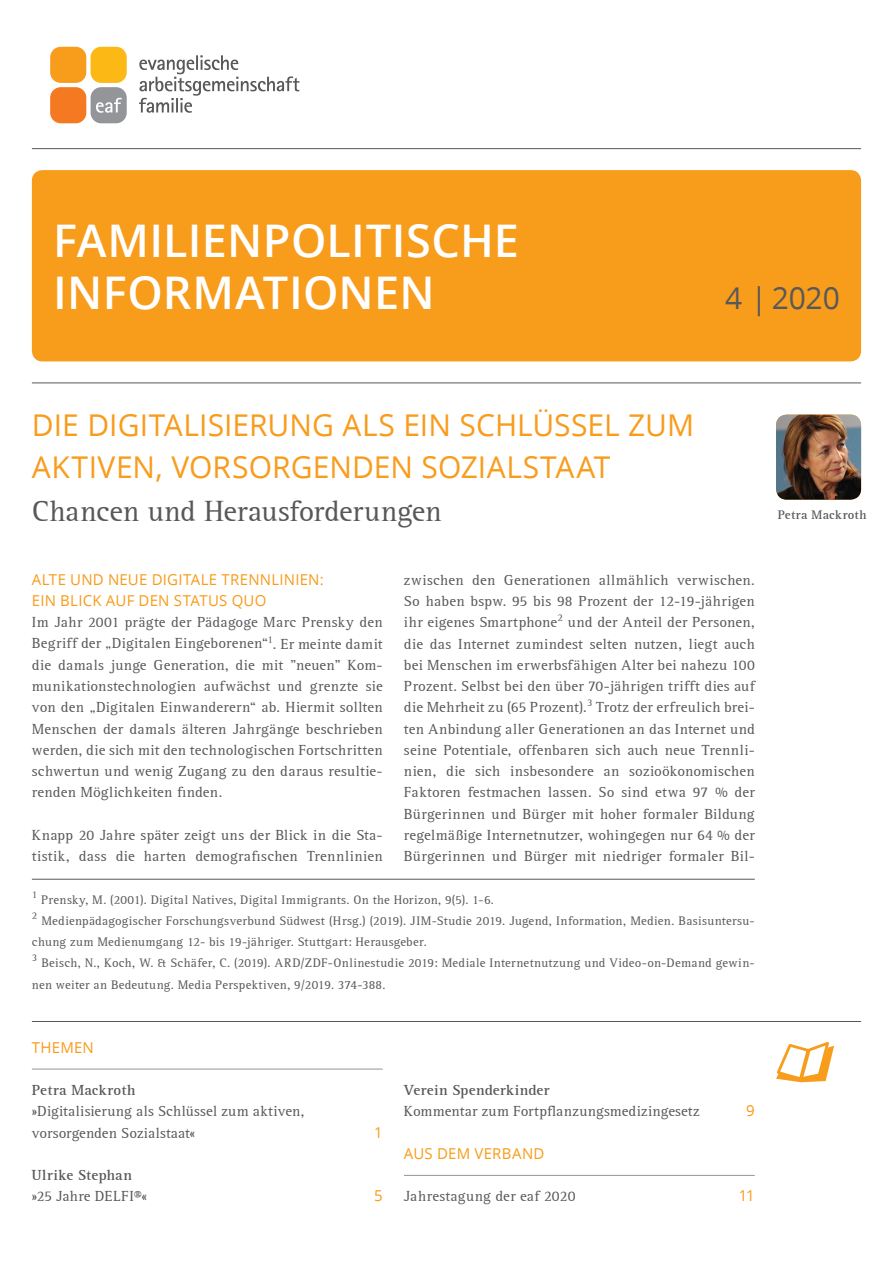
<style>
.page{position:relative;width:893px;height:1263px;background:#fff}
.page>*{position:absolute;margin:0;border:0;box-sizing:border-box;transform-origin:0 0}
.t1{font:600 45px/52.5px "Open Sans";letter-spacing:.01em;color:#fff}
.t2{font:30px/42.5px "Open Sans";letter-spacing:.005em;color:#f89c1c}
.t3{font:30px "Rotis Serif";color:#57585a}
.t4{font:30px "Open Sans";color:#57585a}
.t5{font:15px/21.3px "Rotis Serif";letter-spacing:.015em;color:#57585a;text-align:justify}
.t6{font:15px/21.3px "Open Sans";letter-spacing:.015em;color:#f89c1c}
.t7{font:700 15px "Rotis Serif";letter-spacing:.015em;color:#57585a}
.t8{font:12.75px/21.3px "Rotis Serif";letter-spacing:.02em;color:#57585a}
.t9{font:700 12.75px "Rotis Serif";letter-spacing:.02em;color:#57585a}
.t10{font:10.5px "Rotis Serif";color:#57585a}
</style>
<div class="page">
<hr style="left:32px;top:383px;width:829px;height:1px;background:#57585a">
<hr style="left:32px;top:148px;width:829px;height:1px;background:#57585a">
<hr style="left:32px;top:1021px;width:829px;height:1px;background:#57585a">
<div style="left:32px;top:170px;width:829px;height:191px;background:#f89c1c;border-radius:11px"></div>
<svg style="left:776px;top:1042px;width:58px;height:41px"></svg>
<hr style="left:32px;top:1069px;width:351px;height:1px;background:#939598">
<hr style="left:404px;top:1175px;width:351px;height:1px;background:#939598">
<img style="left:776px;top:415px;width:85px;height:85px">
<hr style="left:32px;top:879px;width:723px;height:1px;background:#57585a">
<svg style="left:139px;top:55px;width:160px;height:58px"></svg>
<svg style="left:50px;top:46px;width:77px;height:78px"></svg>
<h1 class="t1" style="left:53px;top:216px;width:467px">FAMILIENPOLITISCHE<br>INFORMATIONEN</h1>
<h2 class="t4" style="left:725px;top:282px;width:116px">4 | 2020</h2>
<h2 class="t2" style="left:32px;top:405px;width:664px">DIE DIGITALISIERUNG ALS EIN SCHLÜSSEL ZUM<br>AKTIVEN, VORSORGENDEN SOZIALSTAAT</h2>
<h2 class="t3" style="left:32px;top:494px;width:411px">Chancen und Herausforderungen</h2>
<p class="t9" style="left:778px;top:507px;width:90px">Petra Mackroth</p>
<p class="t6" style="left:32px;top:569px;width:293px">ALTE UND NEUE DIGITALE TRENNLINIEN:<br>EIN BLICK AUF DEN STATUS QUO</p>
<p class="t5" style="left:32px;top:612px;width:352px">Im Jahr 2001 prägte der Pädagoge Marc Prensky den Begriff der „Digitalen Eingeborenen“<sup>1</sup>. Er meinte damit die damals junge Generation, die mit "neuen" Kom&shy;munikationstechnologien aufwächst und grenzte sie von den „Digitalen Einwanderern“ ab. Hiermit sollten Menschen der damals älteren Jahrgänge beschrieben werden, die sich mit den technologischen Fortschritten schwertun und wenig Zugang zu den daraus resultie&shy;renden Möglichkeiten finden.</p>
<p class="t5" style="left:32px;top:825px;width:352px">Knapp 20 Jahre später zeigt uns der Blick in die Sta&shy;tistik, dass die harten demografischen Trennlinien</p>
<p class="t5" style="left:404px;top:569px;width:352px">zwischen den Generationen allmählich verwischen.<br>So haben bspw. 95 bis 98 Prozent der 12-19-jährigen ihr eigenes Smartphone<sup>2</sup> und der Anteil der Personen, die das Internet zumindest selten nutzen, liegt auch bei Menschen im erwerbsfähigen Alter bei nahezu 100<br>Prozent. Selbst bei den über 70-jährigen trifft dies auf die Mehrheit zu (65 Prozent).<sup>3</sup> Trotz der erfreulich brei&shy;ten Anbindung aller Generationen an das Internet und seine Potentiale, offenbaren sich auch neue Trennli&shy;nien, die sich insbesondere an sozioökonomischen Faktoren festmachen lassen. So sind etwa 97 % der Bürgerinnen und Bürger mit hoher formaler Bildung regelmäßige Internetnutzer, wohingegen nur 64 % der Bürgerinnen und Bürger mit niedriger formaler Bil-</p>
<p class="t10" style="left:32px;top:888px;width:7px">1</p>
<p class="t8" style="left:41px;top:889px;width:454px">Prensky, M. (2001). Digital Natives, Digital Immigrants. On the Horizon, 9(5). 1-6.</p>
<p class="t10" style="left:32px;top:909px;width:7px">2</p>
<p class="t8" style="left:32px;top:910px;width:724px;text-indent:10px">Medienpädagogischer Forschungsverbund Südwest (Hrsg.) (2019). JIM-Studie 2019. Jugend, Information, Medien. Basisuntersu&shy;chung zum Medienumgang 12- bis 19-jähriger. Stuttgart: Herausgeber.</p>
<p class="t10" style="left:32px;top:952px;width:7px">3</p>
<p class="t8" style="left:32px;top:953px;width:724px;text-indent:9px">Beisch, N., Koch, W. &amp; Schäfer, C. (2019). ARD/ZDF-Onlinestudie 2019: Mediale Internetnutzung und Video-on-Demand gewin&shy;nen weiter an Bedeutung. Media Perspektiven, 9/2019. 374-388.</p>
<p class="t6" style="left:32px;top:1037px;width:12px">THEMEN</p>
<p class="t7" style="left:32px;top:1081px;width:105px">Petra Mackroth</p>
<p class="t5" style="left:32px;top:1101px;width:274px">»Digitalisierung als Schlüssel zum aktiven, vorsorgenden Sozialstaat«</p>
<p class="t6" style="left:374px;top:1122px;width:10px">1</p>
<p class="t7" style="left:32px;top:1166px;width:102px">Ulrike Stephan</p>
<p class="t5" style="left:32px;top:1186px;width:117px">»25 Jahre DELFI®«</p>
<p class="t6" style="left:374px;top:1186px;width:10px">5</p>
<p class="t7" style="left:404px;top:1081px;width:147px">Verein Spenderkinder</p>
<p class="t5" style="left:404px;top:1101px;width:297px">Kommentar zum Fortpflanzungsmedizingesetz</p>
<p class="t6" style="left:746px;top:1101px;width:10px">9</p>
<p class="t6" style="left:404px;top:1143px;width:142px">AUS DEM VERBAND</p>
<p class="t5" style="left:404px;top:1186px;width:173px">Jahrestagung der eaf 2020</p>
<p class="t6" style="left:739px;top:1186px;width:18px">11</p>
</div>
